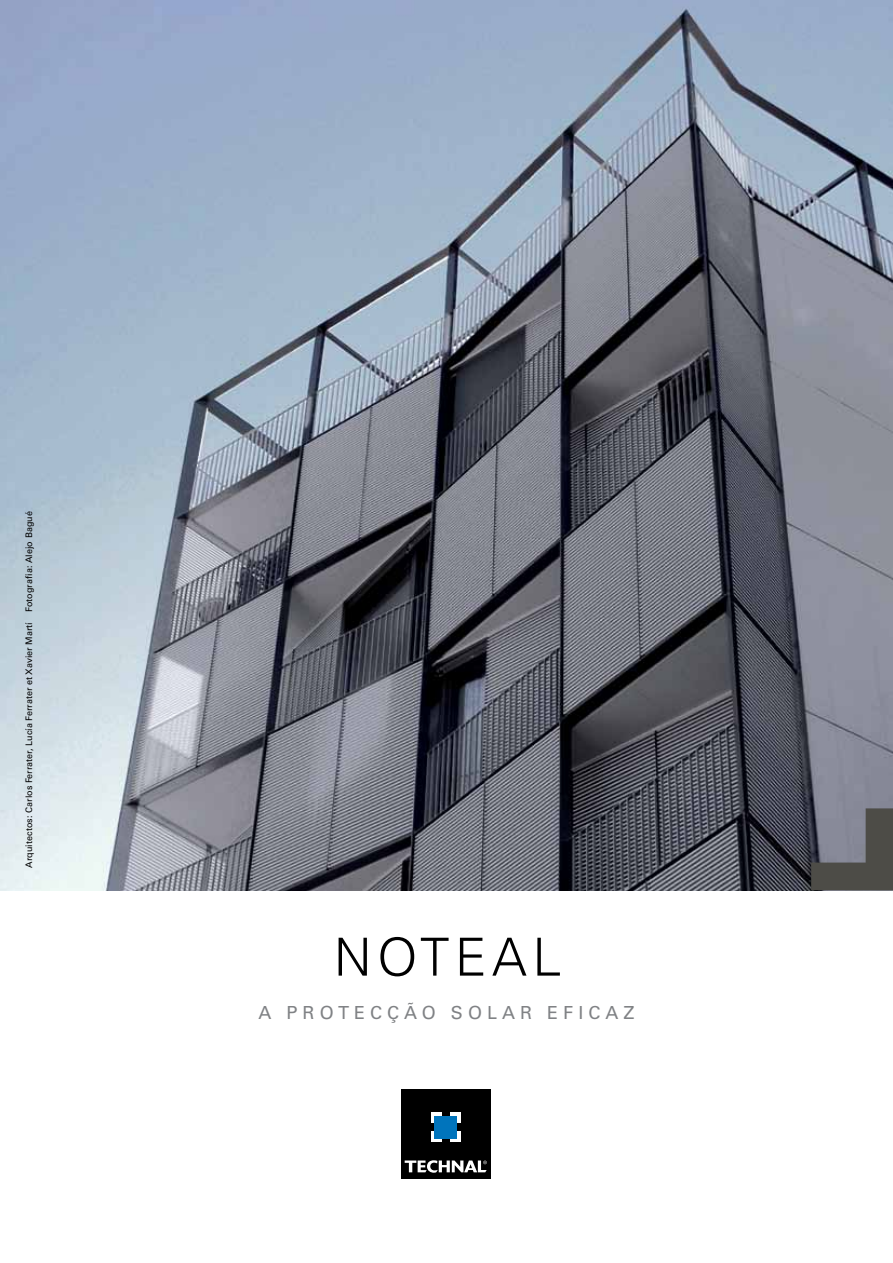
<style>
.page{position:relative;width:893px;height:1263px;background:#fff}
.page>*{position:absolute;margin:0;border:0;box-sizing:border-box;transform-origin:0 0}
.t1{font:300 52.5px "Univers LT Std";letter-spacing:.1em;color:#000}
.t2{font:18px "Univers LT Std";letter-spacing:.28em;color:#808285}
.t3{font:9px "Univers LT Std";color:#000}
</style>
<div class="page">
<img style="left:0;top:0;width:893px;height:890px">
<div style="left:402px;top:1090px;width:89px;height:89px;background:#000"></div>
<div style="left:431px;top:1112px;width:11px;height:11px;background:#fff"></div>
<div style="left:450px;top:1112px;width:11px;height:11px;background:#fff"></div>
<svg style="left:431px;top:1131px;width:11px;height:11px"></svg>
<div style="left:450px;top:1131px;width:11px;height:11px;background:#fff"></div>
<div style="left:435px;top:1116px;width:22px;height:22px;background:#0074bc"></div>
<svg style="left:405px;top:1160px;width:82px;height:13px"></svg>
<svg style="left:811px;top:808px;width:82px;height:82px;background:#616165"></svg>
<p class="t3" style="left:24px;top:868px;width:359px;rotate:-90deg">Arquitectos: Carlos Ferrater, Lucía Ferrater et Xavier Martí Fotografia: Alejo Bagué</p>
<h1 class="t1" style="left:334px;top:925px;width:229px">NOTEAL</h1>
<h2 class="t2" style="left:259px;top:1002px;width:377px">A PROTECÇÃO SOLAR EFICAZ</h2>
</div>
